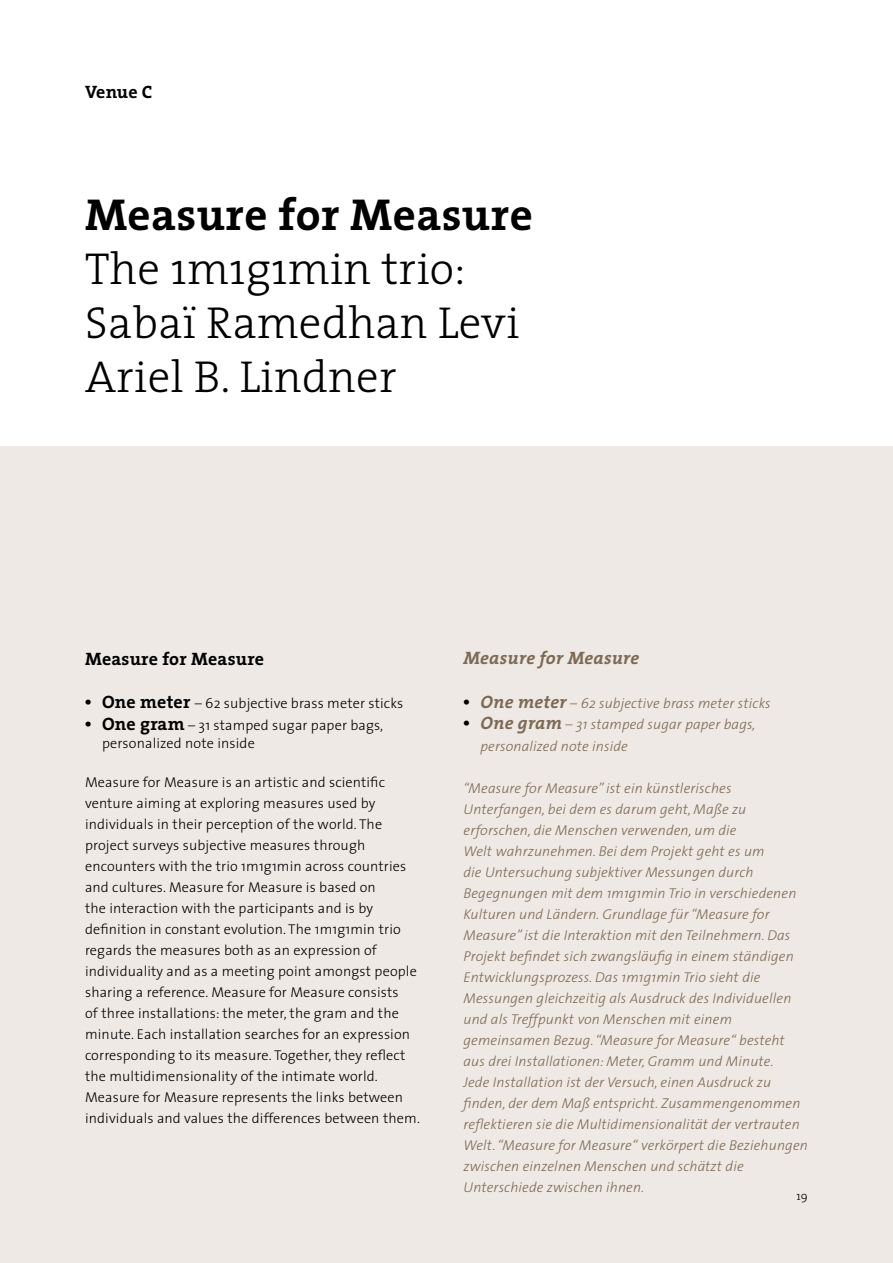
<style>
.page{position:relative;width:893px;height:1263px;background:#fff}
.page>*{position:absolute;margin:0;border:0;box-sizing:border-box;transform-origin:0 0}
.t1{font:300 45px/54px "The Serif";letter-spacing:.01em;color:#000}
.t2{font:700 45px "The Serif";letter-spacing:.01em;color:#000}
.t3{font:700 18px "The Serif";letter-spacing:.01em;color:#000}
.t4{font:italic 700 18px "The Serif";letter-spacing:.01em;color:#7c6a55}
.t5{font:italic 300 14.25px/21px "The Sans";letter-spacing:.01em;color:#7c6a55}
.t6{font:300 14.25px/21px "The Sans";letter-spacing:.01em;color:#000}
.t7{font:300 12px "The Serif";color:#000}
.s1{font-family:"Times";font-weight:400;font-size:18px}
.s2{font-family:"The Serif";font-weight:700;font-size:18px}
.s3{font-family:"Times";font-weight:400;font-style:normal;font-size:18px;color:#000}
</style>
<div class="page">
<div style="left:0;top:446px;width:893px;height:817px;background:#efe9e5"></div>
<p class="t3" style="left:85px;top:77px;width:69px">Venue C</p>
<h1 class="t2" style="left:85px;top:177px;width:449px">Measure for Measure</h1>
<h1 class="t1" style="left:85px;top:241px;width:436px">The 1m1g1min trio:<br>Sabaï Ramedhan Levi<br>Ariel B. Lindner</h1>
<p class="t3" style="left:85px;top:644px;width:181px">Measure for Measure</p>
<p class="t6" style="left:85px;top:692px;width:320px"><span class="s1">•</span> <span class="s2">One meter</span> – 62 subjective brass meter sticks</p>
<p class="t6" style="left:102px;top:716px;width:283px;line-height:18px;text-indent:-17px"><span class="s1">•</span> <span class="s2">One gram</span> – 31 stamped sugar paper bags, personalized note inside</p>
<p class="t6" style="left:85px;top:771px;width:336px">Measure for Measure is an artistic and scientific venture aiming at exploring measures used by individuals in their perception of the world. The project surveys subjective measures through encounters with the trio 1m1g1min across countries and cultures. Measure for Measure is based on<br>the interaction with the participants and is by definition in constant evolution. The 1m1g1min trio regards the measures both as an expression of individuality and as a meeting point amongst people sharing a reference. Measure for Measure consists<br>of three installations: the meter, the gram and the minute. Each installation searches for an expression corresponding to its measure. Together, they reflect the multidimensionality of the intimate world.<br>Measure for Measure represents the links between individuals and values the differences between them.</p>
<p class="t4" style="left:463px;top:643px;width:177px">Measure for Measure</p>
<p class="t5" style="left:463px;top:692px;width:309px"><span class="s3">•</span> <span class="s2">One meter</span> – 62 subjective brass meter sticks</p>
<p class="t5" style="left:480px;top:713px;width:276px;line-height:21.6px;text-indent:-17px"><span class="s3">•</span> <span class="s2">One gram</span> – 31 stamped sugar paper bags, personalized note inside</p>
<p class="t5" style="left:463px;top:777px;width:346px">“Measure for Measure” ist ein künstlerisches Unterfangen, bei dem es darum geht, Maße zu erforschen, die Menschen verwenden, um die<br>Welt wahrzunehmen. Bei dem Projekt geht es um<br>die Untersuchung subjektiver Messungen durch Begegnungen mit dem 1m1g1min Trio in verschiedenen Kulturen und Ländern. Grundlage für “Measure for Measure” ist die Interaktion mit den Teilnehmern. Das Projekt befindet sich zwangsläufig in einem ständigen Entwicklungsprozess. Das 1m1g1min Trio sieht die Messungen gleichzeitig als Ausdruck des Individuellen und als Treffpunkt von Menschen mit einem gemeinsamen Bezug. “Measure for Measure“ besteht aus drei Installationen: Meter, Gramm und Minute.<br>Jede Installation ist der Versuch, einen Ausdruck zu finden, der dem Maß entspricht. Zusammengenommen reflektieren sie die Multidimensionalität der vertrauten Welt. “Measure for Measure“ verkörpert die Beziehungen zwischen einzelnen Menschen und schätzt die Unterschiede zwischen ihnen.</p>
<p class="t7" style="left:796px;top:1185px;width:13px">19</p>
</div>
